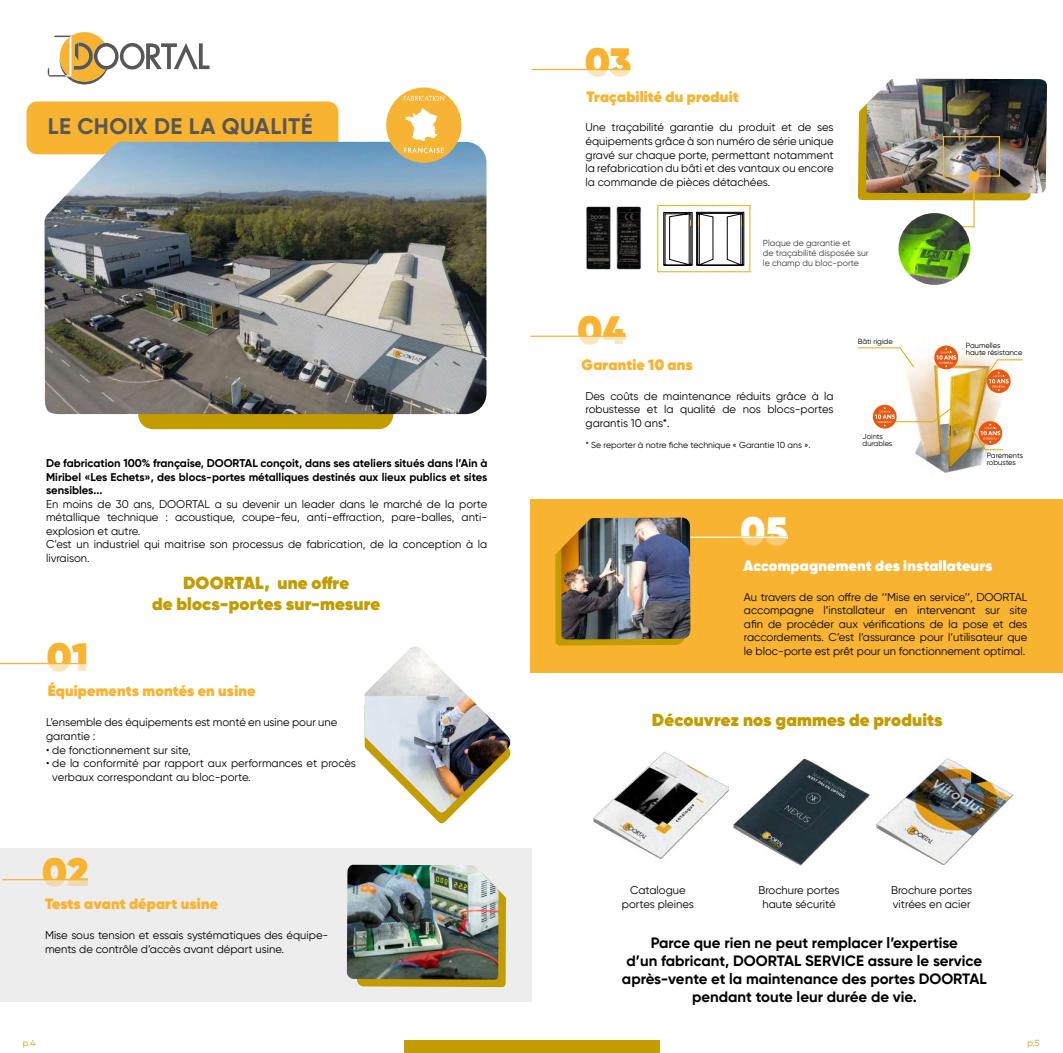
<style>
.page{position:relative;width:1063px;height:1053px;background:#fff}
.page>*{position:absolute;margin:0;border:0;box-sizing:border-box;transform-origin:0 0}
.t1{font:800 39.5px "Gilroy";color:#f8b331}
.t2{font:800 39.5px "Gilroy";color:#fff}
.t3{font:700 22.5px "Gilroy";letter-spacing:.02em;color:#575756}
.t4{font:800 17.5px/21px "Gilroy";letter-spacing:.01em;color:#c29c00;text-align:center}
.t5{font:700 15px/18px "Gilroy";color:#000;text-align:center}
.t6{font:800 15px "Gilroy";letter-spacing:.01em;color:#f8b331}
.t7{font:800 15px "Gilroy";letter-spacing:.01em;color:#fff}
.t8{font:11.25px/13.5px "Gilroy";color:#000}
.t9{font:700 11.25px/13.5px "Gilroy";color:#000;text-align:justify}
.t10{font:8.75px/10.1px "Gilroy";color:#3c3c3b}
.t11{font:8.75px "Gilroy";color:#000}
.t12{font:8.75px "Gilroy";color:#c29c00}
.t13{font:7.5px/7.5px "Gilroy";color:#000}
</style>
<div class="page">
<div style="left:138px;top:399px;width:255px;height:30px;background:#c29c00;border-radius:15px"></div>
<div style="left:27px;top:101px;width:311px;height:53px;background:#f8b331;border-radius:11px"></div>
<div style="left:0;top:848px;width:531px;height:154px;background:#ededed"></div>
<div style="left:530px;top:499px;width:533px;height:173px;background:#f8b331"></div>
<img style="left:733px;top:756px;width:100px;height:110px">
<img style="left:593px;top:752px;width:136px;height:107px">
<img style="left:833px;top:758px;width:180px;height:106px">
<hr style="left:0;top:663px;width:85px;height:1px;background:#f8b331">
<hr style="left:531px;top:69px;width:99px;height:1px;background:#f8b331">
<hr style="left:530px;top:335px;width:96px;height:2px;background:#f8b331">
<hr style="left:2px;top:879px;width:86px;height:1px;background:#f8b331">
<hr style="left:690px;top:536px;width:97px;height:2px;background:#fff">
<div style="left:404px;top:1039px;width:255px;height:13px;background:#c29c00"></div>
<svg style="left:429px;top:812px;width:26px;height:11px"></svg>
<img style="left:365px;top:646px;width:146px;height:166px">
<svg style="left:858px;top:104px;width:174px;height:96px;background:#c4a00e"></svg>
<img style="left:866px;top:79px;width:181px;height:114px">
<svg style="left:555px;top:549px;width:129px;height:96px"></svg>
<img style="left:561px;top:517px;width:129px;height:122px">
<svg style="left:357px;top:890px;width:149px;height:97px;background:#c09d0d"></svg>
<img style="left:347px;top:864px;width:152px;height:115px">
<hr style="left:939px;top:226px;width:35px;height:1px;background:#f8b331">
<hr style="left:973px;top:177px;width:2px;height:50px;background:#f8b331">
<div style="left:968px;top:171px;width:11px;height:11px;background:#f8b331;border-radius:50%"></div>
<div style="left:943px;top:136px;width:57px;height:41px;border:1px solid #f8b331"></div>
<img style="left:891px;top:347px;width:115px;height:126px">
<svg style="left:857px;top:347px;width:57px;height:20px"></svg>
<svg style="left:934px;top:345px;width:24px;height:24px"></svg>
<svg style="left:936px;top:348px;width:20px;height:19px"></svg>
<svg style="left:987px;top:369px;width:24px;height:24px"></svg>
<svg style="left:987px;top:359px;width:36px;height:32px"></svg>
<svg style="left:967px;top:422px;width:37px;height:28px"></svg>
<svg style="left:873px;top:405px;width:24px;height:23px"></svg>
<svg style="left:875px;top:407px;width:77px;height:19px"></svg>
<img style="left:899px;top:213px;width:71px;height:72px;border-radius:36px">
<img style="left:586px;top:206px;width:56px;height:64px">
<svg style="left:658px;top:205px;width:93px;height:67px"></svg>
<svg style="left:48px;top:32px;width:162px;height:52px"></svg>
<img style="left:45px;top:142px;width:442px;height:272px">
<div style="left:386px;top:87px;width:75px;height:76px;background:#f7b333;border-radius:50%"></div>
<svg style="left:405px;top:108px;width:33px;height:33px"></svg>
<svg style="left:404px;top:96px;width:40px;height:5px"></svg>
<svg style="left:404px;top:148px;width:40px;height:6px"></svg>
<h1 class="t1" style="left:585px;top:37px;width:48px">03</h1>
<h2 class="t3" style="left:48px;top:112px;width:266px">LE CHOIX DE LA QUALITÉ</h2>
<p class="t9" style="left:46px;top:456px;width:443px">De fabrication 100% française, DOORTAL conçoit, dans ses ateliers situés dans l’Ain à Miribel «Les Echets», des blocs-portes métalliques destinés aux lieux publics et sites sensibles...</p>
<p class="t8" style="left:46px;top:497px;width:443px">En moins de 30 ans, DOORTAL a su devenir un leader dans le marché de la porte métallique technique : acoustique, coupe-feu, anti-effraction, pare-balles, anti&shy;explosion et autre.<br>C’est un industriel qui maitrise son processus de fabrication, de la conception à la livraison.</p>
<h1 class="t1" style="left:47px;top:631px;width:43px">01</h1>
<h3 class="t4" style="left:152px;top:572px;width:230px">DOORTAL, une offre<br>de blocs-portes sur-mesure</h3>
<h3 class="t6" style="left:48px;top:681px;width:209px">Équipements montés en usine</h3>
<p class="t8" style="left:46px;top:715px;width:293px">L’ensemble des équipements est monté en usine pour une garantie :</p>
<p class="t8" style="left:46px;top:742px;width:146px">• de fonctionnement sur site,</p>
<p class="t8" style="left:52px;top:756px;width:305px;text-indent:-6px">• de la conformité par rapport aux performances et procès verbaux correspondant au bloc-porte.</p>
<h1 class="t1" style="left:42px;top:846px;width:48px">02</h1>
<h3 class="t6" style="left:45px;top:894px;width:175px">Tests avant départ usine</h3>
<p class="t8" style="left:45px;top:928px;width:285px">Mise sous tension et essais systématiques des équipe&shy;ments de contrôle d’accès avant départ usine.</p>
<h3 class="t6" style="left:586px;top:87px;width:154px">Traçabilité du produit</h3>
<p class="t8" style="left:586px;top:121px;width:250px;text-align:justify">Une traçabilité garantie du produit et de ses équipements grâce à son numéro de série unique gravé sur chaque porte, permettant notamment la refabrication du bâti et des vantaux ou encore la commande de pièces détachées.</p>
<h1 class="t1" style="left:577px;top:304px;width:50px">04</h1>
<h3 class="t6" style="left:582px;top:355px;width:113px">Garantie 10 ans</h3>
<p class="t10" style="left:763px;top:237px;width:107px">Plaque de garantie et<br>de traçabilité disposée sur le champ du bloc-porte</p>
<p class="t13" style="left:858px;top:337px;width:37px">Bâti rigide</p>
<p class="t8" style="left:586px;top:389px;width:250px;text-align:justify">Des coûts de maintenance réduits grâce à la robustesse et la qualité de nos blocs-portes garantis 10 ans*.</p>
<p class="t11" style="left:586px;top:439px;width:226px">* Se reporter à notre fiche technique « Garantie 10 ans ».</p>
<h1 class="t2" style="left:740px;top:505px;width:49px">05</h1>
<p class="t13" style="left:863px;top:432px;width:31px">Joints durables</p>
<p class="t13" style="left:966px;top:341px;width:58px">Paumelles<br>haute résistance</p>
<p class="t13" style="left:987px;top:451px;width:38px">Parements robustes</p>
<h3 class="t7" style="left:744px;top:555px;width:250px">Accompagnement des installateurs</h3>
<p class="t8" style="left:744px;top:589px;width:285px;text-align:justify">Au travers de son offre de ‘‘Mise en service’’, DOORTAL accompagne l’installateur en intervenant sur site afin de procéder aux vérifications de la pose et des raccordements. C’est l’assurance pour l’utilisateur que le bloc-porte est prêt pour un fonctionnement optimal.</p>
<h3 class="t4" style="left:652px;top:708px;width:292px">Découvrez nos gammes de produits</h3>
<p class="t8" style="left:622px;top:883px;width:73px;text-align:center">Catalogue portes pleines</p>
<p class="t8" style="left:758px;top:883px;width:83px;text-align:center">Brochure portes haute sécurité</p>
<p class="t8" style="left:891px;top:883px;width:83px">Brochure portes vitrées en acier</p>
<h3 class="t5" style="left:622px;top:933px;width:366px">Parce que rien ne peut remplacer l’expertise<br>d’un fabricant, DOORTAL SERVICE assure le service après-vente et la maintenance des portes DOORTAL pendant toute leur durée de vie.</h3>
<p class="t12" style="left:23px;top:1037px;width:14px">p.4</p>
<p class="t12" style="left:1028px;top:1037px;width:14px">p.5</p>
</div>
